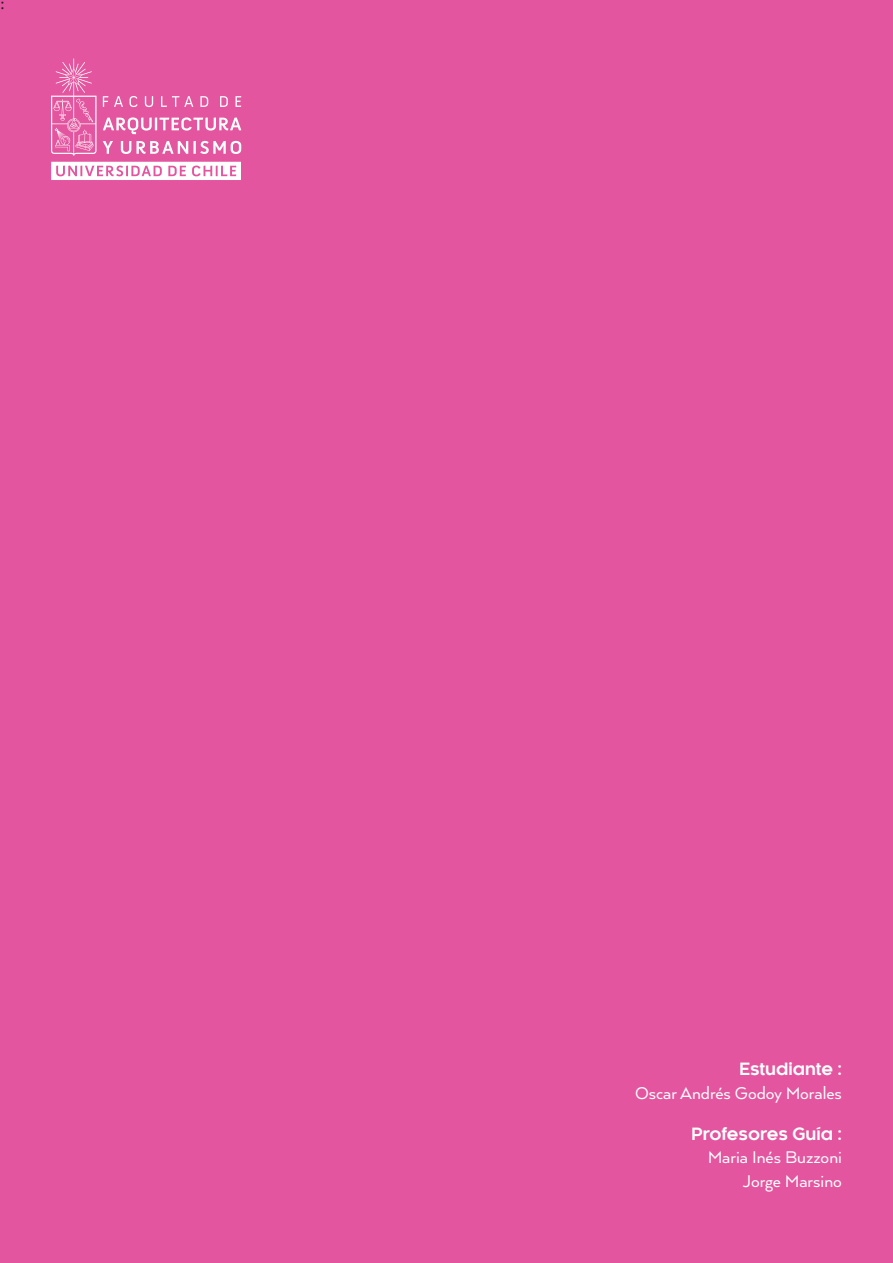
<style>
.page{position:relative;width:893px;height:1263px;background:#e4559f}
.page>*{position:absolute;margin:0;border:0;box-sizing:border-box;transform-origin:0 0}
.t1{font:19.5px "Arquitecta";color:#fff}
.t2{font:18px "Minion Pro";color:#231f20}
.t3{font:700 16.5px "Kaleko 105";color:#fff}
</style>
<div class="page">
<svg style="left:51px;top:162px;width:190px;height:18px;background:#f9daea"></svg>
<svg style="left:103px;top:96px;width:138px;height:11px"></svg>
<svg style="left:103px;top:117px;width:138px;height:17px"></svg>
<svg style="left:103px;top:141px;width:138px;height:13px"></svg>
<svg style="left:51px;top:59px;width:45px;height:97px"></svg>
<p class="t2" style="left:0;top:-8px;width:6px">:</p>
<p class="t3" style="left:739px;top:1060px;width:104px">Estudiante :</p>
<p class="t1" style="left:635px;top:1080px;width:208px">Oscar Andrés Godoy Morales</p>
<p class="t3" style="left:691px;top:1124px;width:152px">Profesores Guía :</p>
<p class="t1" style="left:708px;top:1145px;width:136px">Maria Inés Buzzoni</p>
<p class="t1" style="left:743px;top:1169px;width:101px">Jorge Marsino</p>
</div>
